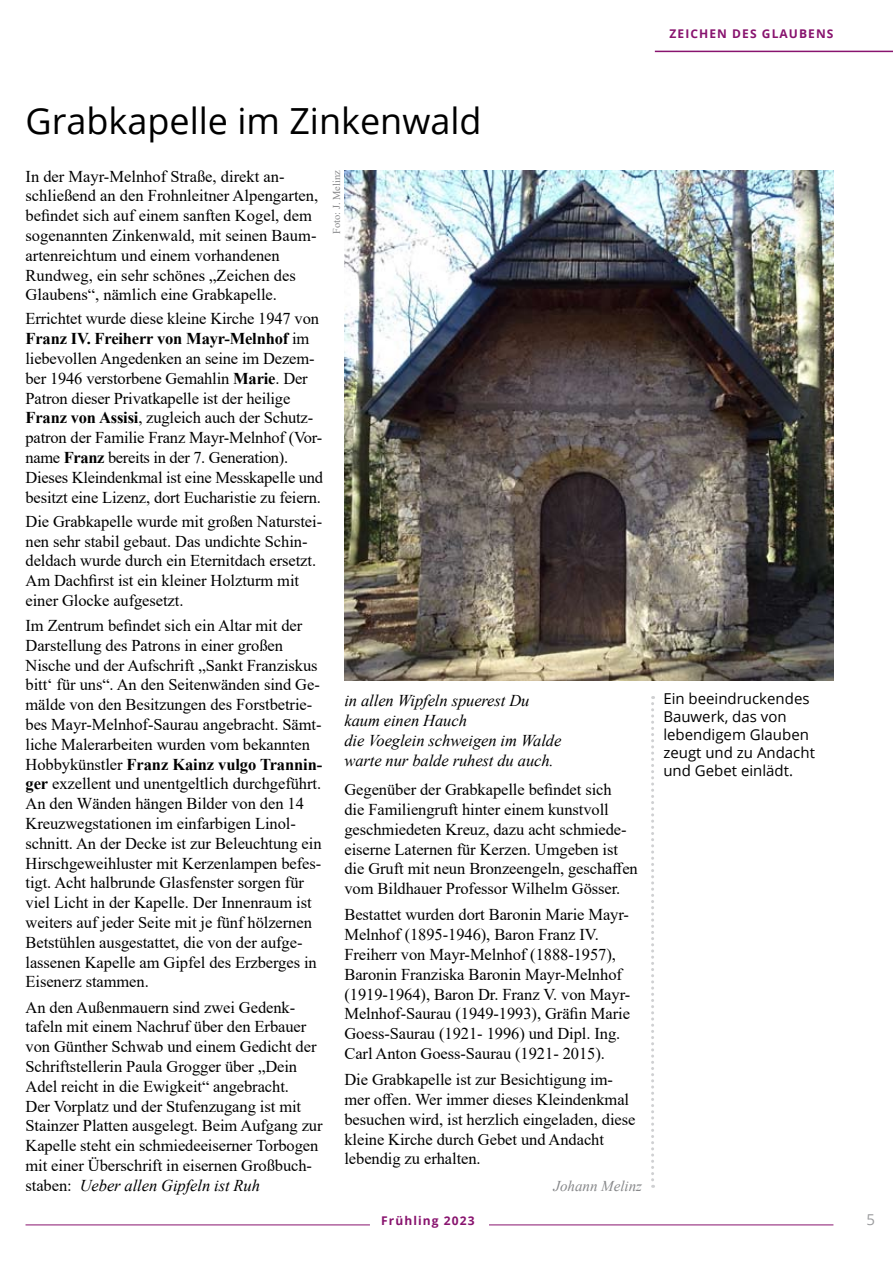
<style>
.page{position:relative;width:893px;height:1263px;background:#fff}
.page>*{position:absolute;margin:0;border:0;box-sizing:border-box;transform-origin:0 0}
.t1{font:36px "Open Sans";color:#000}
.t2{font:16.5px/19.8px "Times New Roman";letter-spacing:-.005em;color:#000}
.t3{font:italic 16.5px/19.8px "Times New Roman";letter-spacing:-.005em;color:#000}
.t4{font:15px/18px "Open Sans";color:#000}
.t5{font:italic 15px "Times New Roman";color:#87888a}
.t6{font:15px "Open Sans";color:#9c9d9f}
.t7{font:700 12px "Open Sans";letter-spacing:.09em;color:#88136e}
.t8{font:10.5px "Times New Roman";color:#87888a}
.s1{font-weight:700}
.s2{font-style:italic}
</style>
<div class="page">
<hr style="left:26px;top:1224px;width:344px;height:1px;background:#88136e">
<hr style="left:489px;top:1224px;width:344px;height:1px;background:#88136e">
<hr style="left:655px;top:51px;width:238px;height:1px;background:#88136e">
<svg style="left:651px;top:696px;width:3px;height:492px"></svg>
<img style="left:344px;top:170px;width:489px;height:510px">
<p class="t7" style="left:670px;top:25px;width:164px">ZEICHEN DES GLAUBENS</p>
<h1 class="t1" style="left:26px;top:96px;width:458px">Grabkapelle im Zinkenwald</h1>
<p class="t2" style="left:26px;top:166px;width:294px">In der Mayr-Melnhof Straße, direkt an&shy;schließend an den Frohnleitner Alpengarten, befindet sich auf einem sanften Kogel, dem sogenannten Zinkenwald, mit seinen Baum&shy;artenreichtum und einem vorhandenen Rundweg, ein sehr schönes „Zeichen des Glaubens“, nämlich eine Grabkapelle.</p>
<p class="t2" style="left:26px;top:308px;width:299px">Errichtet wurde diese kleine Kirche 1947 von <span class="s1">Franz IV. Freiherr von Mayr-Melnhof</span> im liebevollen Angedenken an seine im Dezem&shy;ber 1946 verstorbene Gemahlin <span class="s1">Marie</span>. Der Patron dieser Privatkapelle ist der heilige <span class="s1">Franz von Assisi</span>, zugleich auch der Schutz&shy;patron der Familie Franz Mayr-Melnhof (Vor&shy;name <span class="s1">Franz</span> bereits in der 7. Generation).<br>Dieses Kleindenkmal ist eine Messkapelle und besitzt eine Lizenz, dort Eucharistie zu feiern.</p>
<p class="t2" style="left:26px;top:511px;width:298px">Die Grabkapelle wurde mit großen Naturstei&shy;nen sehr stabil gebaut. Das undichte Schin&shy;deldach wurde durch ein Eternitdach ersetzt.<br>Am Dachfirst ist ein kleiner Holzturm mit einer Glocke aufgesetzt.</p>
<p class="t2" style="left:26px;top:615px;width:298px">Im Zentrum befindet sich ein Altar mit der Darstellung des Patrons in einer großen Nische und der Aufschrift „Sankt Franziskus bitt‘ für uns“. An den Seitenwänden sind Ge&shy;mälde von den Besitzungen des Forstbetrie&shy;bes Mayr-Melnhof-Saurau angebracht. Sämt&shy;liche Malerarbeiten wurden vom bekannten Hobbykünstler <span class="s1">Franz Kainz vulgo Trannin&shy;ger</span> exzellent und unentgeltlich durchgeführt.<br>An den Wänden hängen Bilder von den 14<br>Kreuzwegstationen im einfarbigen Linol&shy;schnitt. An der Decke ist zur Beleuchtung ein Hirschgeweihluster mit Kerzenlampen befes&shy;tigt. Acht halbrunde Glasfenster sorgen für viel Licht in der Kapelle. Der Innenraum ist weiters auf jeder Seite mit je fünf hölzernen Betstühlen ausgestattet, die von der aufge&shy;lassenen Kapelle am Gipfel des Erzberges in Eisenerz stammen.</p>
<p class="t2" style="left:26px;top:997px;width:299px">An den Außenmauern sind zwei Gedenk&shy;tafeln mit einem Nachruf über den Erbauer von Günther Schwab und einem Gedicht der Schriftstellerin Paula Grogger über „Dein Adel reicht in die Ewigkeit“ angebracht.<br>Der Vorplatz und der Stufenzugang ist mit Stainzer Platten ausgelegt. Beim Aufgang zur Kapelle steht ein schmiedeeiserner Torbogen mit einer Überschrift in eisernen Großbuch&shy;staben: <span class="s2">Ueber allen Gipfeln ist Ruh</span></p>
<p class="t8" style="left:329px;top:234px;width:65px;rotate:-90deg">Foto: J. Melinz</p>
<p class="t3" style="left:344px;top:690px;width:218px">in allen Wipfeln spuerest Du kaum einen Hauch<br>die Voeglein schweigen im Walde warte nur balde ruhest du auch.</p>
<p class="t2" style="left:344px;top:779px;width:295px">Gegenüber der Grabkapelle befindet sich<br>die Familiengruft hinter einem kunstvoll geschmiedeten Kreuz, dazu acht schmiede&shy;eiserne Laternen für Kerzen. Umgeben ist die Gruft mit neun Bronzeengeln, geschaffen vom Bildhauer Professor Wilhelm Gösser.</p>
<p class="t2" style="left:344px;top:904px;width:287px">Bestattet wurden dort Baronin Marie Mayr-Melnhof (1895-1946), Baron Franz IV.<br>Freiherr von Mayr-Melnhof (1888-1957), Baronin Franziska Baronin Mayr-Melnhof (1919-1964), Baron Dr. Franz V. von Mayr-Melnhof-Saurau (1949-1993), Gräfin Marie Goess-Saurau (1921- 1996) und Dipl. Ing.<br>Carl Anton Goess-Saurau (1921- 2015).</p>
<p class="t2" style="left:344px;top:1069px;width:293px">Die Grabkapelle ist zur Besichtigung im&shy;mer offen. Wer immer dieses Kleindenkmal besuchen wird, ist herzlich eingeladen, diese kleine Kirche durch Gebet und Andacht lebendig zu erhalten.</p>
<p class="t5" style="left:553px;top:1175px;width:90px">Johann Melinz</p>
<p class="t4" style="left:663px;top:689px;width:153px">Ein beeindruckendes<br>Bauwerk, das von lebendigem Glauben zeugt und zu Andacht und Gebet einlädt.</p>
<p class="t7" style="left:381px;top:1212px;width:95px">FRÜHLING 2023</p>
<p class="t6" style="left:866px;top:1209px;width:10px">5</p>
</div>
